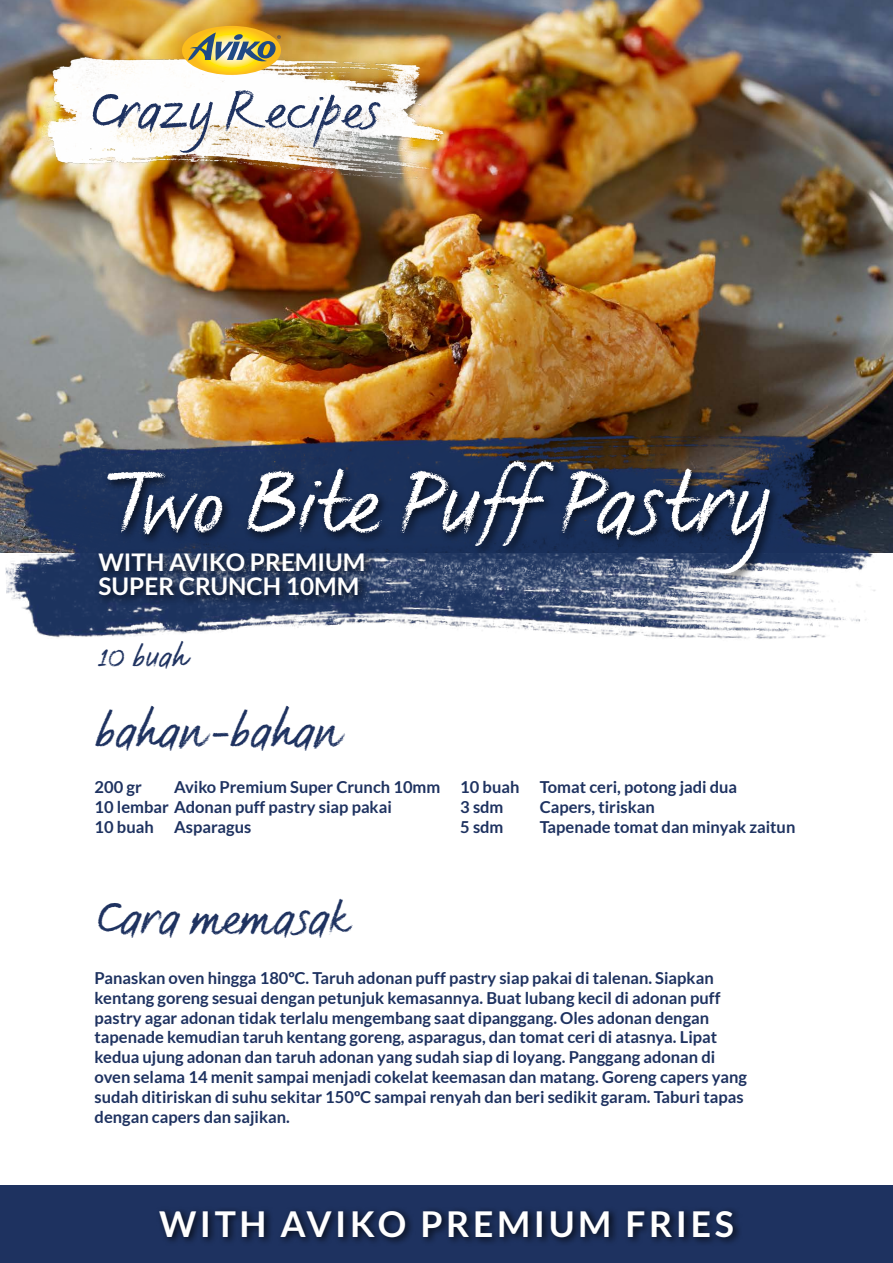
<style>
.page{position:relative;width:893px;height:1263px;background:#fff}
.page>*{position:absolute;margin:0;border:0;box-sizing:border-box;transform-origin:0 0}
.t1{font:87.75px "FS Sammy";letter-spacing:-.02em;color:#fff}
.t2{font:52.95px "FS Sammy";color:#1e3260}
.t3{font:48px "FS Sammy";color:#1e3260}
.t4{font:700 35.7px "Lato";letter-spacing:.1em;color:#fff}
.t5{font:30px "FS Sammy";color:#1e3260}
.t6{font:700 24.3px/24.3px "Lato";color:#fff}
.t7{font:700 16.5px/19.8px "Lato";color:#1e3260}
</style>
<div class="page">
<img style="left:0;top:0;width:893px;height:553px">
<div style="left:0;top:1185px;width:893px;height:78px;background:#1e3260"></div>
<img style="left:17px;top:37px;width:462px;height:148px">
<img style="left:182px;top:26px;width:99px;height:49px">
<div style="left:156px;top:1206px;width:587px;height:40px;background:#000;opacity:.75"></div>
<img style="left:0;top:384px;width:880px;height:255px">
<div style="left:103px;top:457px;width:678px;height:128px;background:#000;opacity:.75"></div>
<div style="left:95px;top:549px;width:281px;height:58px;background:#000;opacity:.75"></div>
<h2 class="t2" style="left:88px;top:78px;width:293px">Crazy Recipes</h2>
<h1 class="t1" style="left:99px;top:449px;width:672px">Two Bite Puff Pastry</h1>
<h3 class="t6" style="left:99px;top:549px;width:268px">WITH AVIKO PREMIUM<br>SUPER CRUNCH 10MM</h3>
<h3 class="t5" style="left:99px;top:638px;width:89px">10 buah</h3>
<h3 class="t3" style="left:95px;top:702px;width:247px">bahan -bahan</h3>
<p class="t7" style="left:95px;top:777px;width:347px;text-indent:79px">Aviko Premium Super Crunch 10mm<br>10 lembar Adonan puff pastry siap pakai<br>10 buah Asparagus</p>
<p class="t7" style="left:460px;top:777px;width:278px">10 buah Tomat ceri, potong jadi dua<br>3 sdm</p>
<p class="t7" style="left:95px;top:777px;width:49px">200 gr</p>
<p class="t7" style="left:540px;top:797px;width:117px">Capers, tiriskan</p>
<p class="t7" style="left:460px;top:817px;width:45px">5 sdm</p>
<p class="t7" style="left:540px;top:817px;width:257px">Tapenade tomat dan minyak zaitun</p>
<h3 class="t3" style="left:95px;top:888px;width:257px">Cara memasak</h3>
<p class="t7" style="left:95px;top:968px;width:654px">Panaskan oven hingga 180ºC. Taruh adonan puff pastry siap pakai di talenan. Siapkan kentang goreng sesuai dengan petunjuk kemasannya. Buat lubang kecil di adonan puff pastry agar adonan tidak terlalu mengembang saat dipanggang. Oles adonan dengan tapenade kemudian taruh kentang goreng, asparagus, dan tomat ceri di atasnya. Lipat kedua ujung adonan dan taruh adonan yang sudah siap di loyang. Panggang adonan di oven selama 14 menit sampai menjadi cokelat keemasan dan matang. Goreng capers yang sudah ditiriskan di suhu sekitar 150ºC sampai renyah dan beri sedikit garam. Taburi tapas dengan capers dan sajikan.</p>
<h3 class="t4" style="left:159px;top:1203px;width:576px">WITH AVIKO PREMIUM FRIES</h3>
</div>
